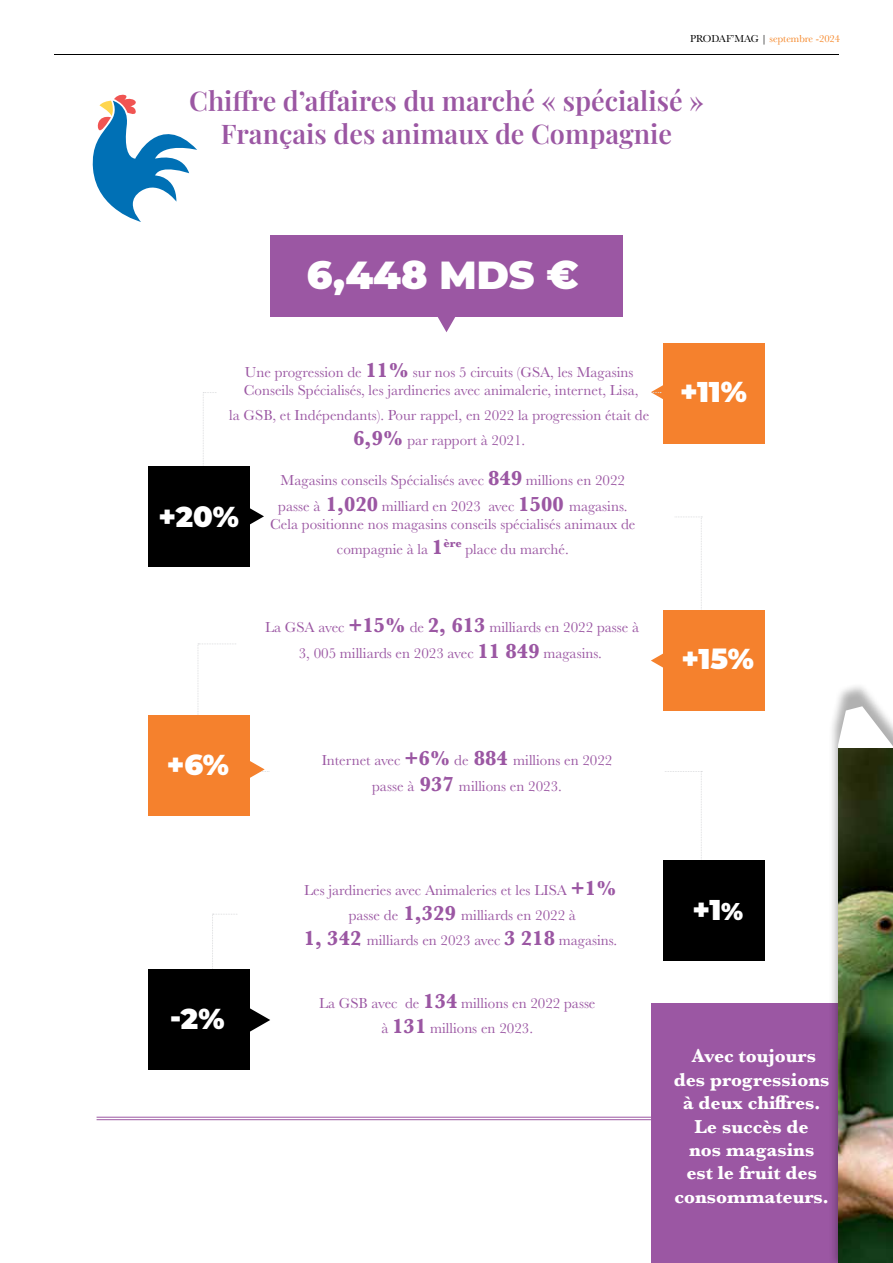
<style>
.page{position:relative;width:893px;height:1263px;background:#fff}
.page>*{position:absolute;margin:0;border:0;box-sizing:border-box;transform-origin:0 0}
.t1{font:900 39px "Montserrat";color:#fff}
.t2{font:900 28.5px "Montserrat";color:#fff}
.t3{font:27px/32.4px "Playfair Display";color:#9b57a3;text-align:center}
.t4{font:700 19.5px/23.4px "Baskerville";color:#fff;text-align:center}
.t5{font:15px/25.2px "Baskerville";color:#9b57a3;text-align:center}
.t6{font:10.5px "Baskerville";color:#f58220}
.s1{color:#000}
.s2{font-weight:700;font-size:21px}
.s3{font-size:24px}
</style>
<div class="page">
<div style="left:663px;top:343px;width:101px;height:101px;background:#f5812d"></div>
<div style="left:663px;top:860px;width:101px;height:101px;background:#000"></div>
<div style="left:663px;top:610px;width:101px;height:101px;background:#f5812d"></div>
<div style="left:148px;top:715px;width:101px;height:101px;background:#f5812d"></div>
<div style="left:148px;top:969px;width:101px;height:101px;background:#000"></div>
<div style="left:148px;top:466px;width:101px;height:101px;background:#000"></div>
<div style="left:270px;top:236px;width:353px;height:81px;background:#9b57a3"></div>
<svg style="left:438px;top:317px;width:17px;height:15px"></svg>
<hr style="left:97px;top:1117px;width:696px;height:1px;background:#9b57a3">
<hr style="left:97px;top:1119px;width:696px;height:1px;background:#9b57a3">
<div style="left:651px;top:1003px;width:204px;height:260px;background:#9b57a3"></div>
<div style="left:829px;top:682px;width:64px;height:581px;background:#000;opacity:.31"></div>
<svg style="left:838px;top:706px;width:55px;height:42px"></svg>
<img style="left:838px;top:748px;width:55px;height:515px">
<hr style="left:54px;top:54px;width:785px;height:1px;background:#000">
<svg style="left:92px;top:94px;width:105px;height:128px"></svg>
<p class="t6" style="left:690px;top:31px;width:151px"><span class="s1">PRODAF’MAG |</span> septembre -2024</p>
<h3 class="t3" style="left:189px;top:83px;width:516px">Chiffre d’affaires du marché « spécialisé »<br>Français des animaux de Compagnie</h3>
<h1 class="t1" style="left:307px;top:246px;width:273px">6,448 MDS €</h1>
<p class="t5" style="left:244px;top:363px;width:396px;line-height:18px;text-align:left">Une progression de <span class="s2">11%</span> sur nos 5 circuits (GSA, les Magasins<br>Conseils Spécialisés, les jardineries avec animalerie, internet, Lisa,</p>
<p class="t5" style="left:229px;top:403px;width:421px">la GSB, et Indépendants). Pour rappel, en 2022 la progression était de<br><span class="s2">6,9%</span> par rapport à 2021.</p>
<p class="t5" style="left:278px;top:468px;width:351px;text-align:left">Magasins conseils Spécialisés avec <span class="s2">849</span> millions en 2022 passe à <span class="s2">1,020</span> milliard en 2023 avec <span class="s2">1500</span> magasins.</p>
<p class="t5" style="left:270px;top:511px;width:367px">Cela positionne nos magasins conseils spécialisés animaux de compagnie à la <span class="s2">1</span><sup>ère</sup> place du marché.</p>
<h2 class="t2" style="left:159px;top:495px;width:82px">+20%</h2>
<h2 class="t2" style="left:167px;top:743px;width:64px">+6%</h2>
<p class="t5" style="left:265px;top:615px;width:376px">La GSA avec <span class="s2">+15%</span> de <span class="s2">2, 613</span> milliards en 2022 passe à<br>3, 005 milliards en 2023 avec <span class="s2">11 849</span> magasins.</p>
<p class="t5" style="left:322px;top:748px;width:292px">Internet avec <span class="s2">+6%</span> de <span class="s2">884</span> millions en 2022 passe à <span class="s2">937</span> millions en 2023.</p>
<h2 class="t2" style="left:680px;top:370px;width:68px">+11%</h2>
<h2 class="t2" style="left:682px;top:638px;width:74px">+15%</h2>
<h2 class="t2" style="left:170px;top:998px;width:56px">-2%</h2>
<p class="t5" style="left:304px;top:878px;width:315px">Les jardineries avec Animaleries et les LISA <span class="s2">+1% </span>passe de <span class="s2">1,329</span> milliards en 2022 à<br><span class="s2">1, 342</span> milliards en 2023 avec <span class="s2">3 218</span> magasins.</p>
<p class="t5" style="left:319px;top:991px;width:278px">La GSB avec de <span class="s2">134</span> millions en 2022 passe à <span class="s2">131</span> millions en 2023.</p>
<h2 class="t2" style="left:692px;top:889px;width:52px">+1<span class="s3">%</span></h2>
<h3 class="t4" style="left:674px;top:1044px;width:157px">Avec toujours des progressions à deux chiffres.<br>Le succès de<br>nos magasins est le fruit des consommateurs.</h3>
</div>
